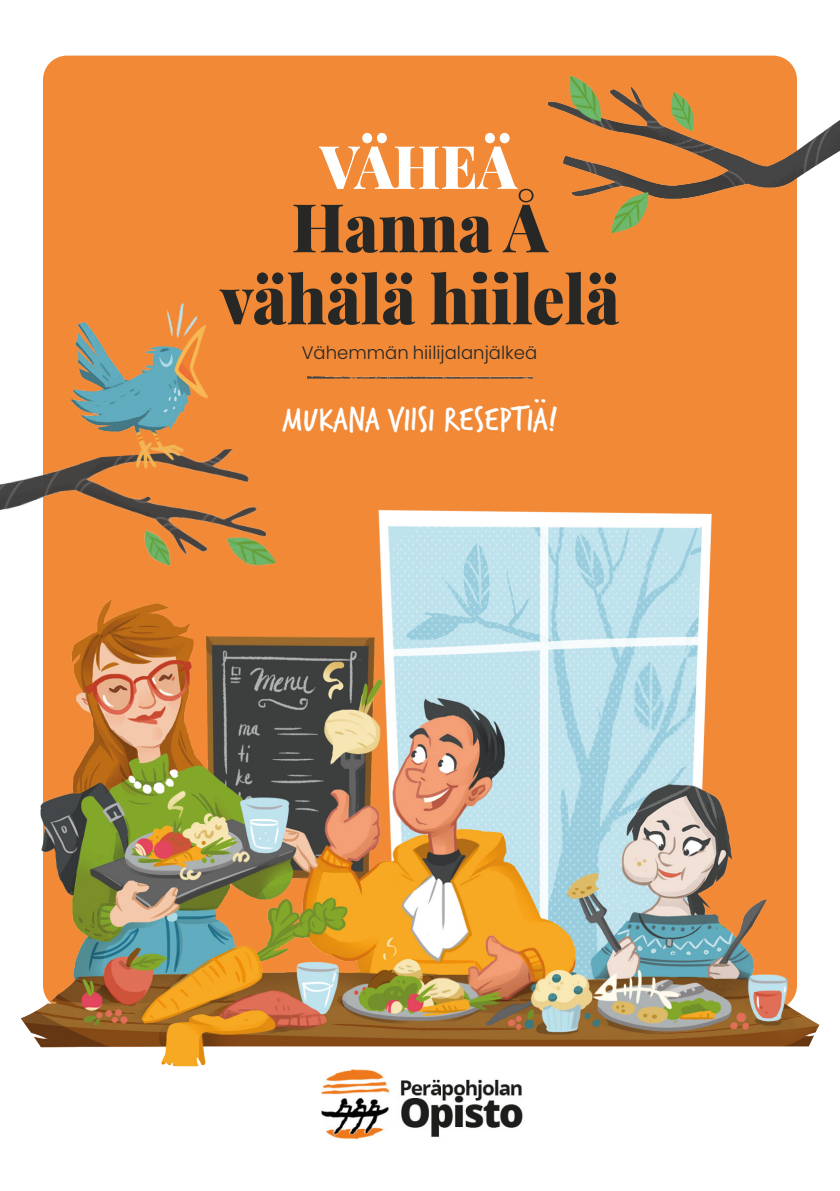
<style>
.page{position:relative;width:840px;height:1191px;background:#fff}
.page>*{position:absolute;margin:0;border:0;box-sizing:border-box;transform-origin:0 0}
.Otsikko{font:900 67.4px "Playfair Display";color:#272726;scale:.95 1}
.Otsikko-2{font:900 60px "Playfair Display";letter-spacing:-.01em;color:#fff;scale:.95 1}
.Puhekuplat{font:36px "Verveine";letter-spacing:-.005em;color:#fff}
.Leipäteksti{font:300 18px "Poppins";color:#272726}
</style>
<div class="page">
<div style="left:43px;top:56px;width:753px;height:953px;background:#f18937;border-radius:24px"></div>
<img style="left:307px;top:377px;width:225px;height:1px">
<img style="left:523px;top:55px;width:316px;height:221px">
<img style="left:0;top:449px;width:249px;height:61px">
<img style="left:71px;top:303px;width:137px;height:170px">
<img style="left:321px;top:1080px;width:202px;height:60px">
<img style="left:7px;top:504px;width:813px;height:576px">
<p class="Otsikko-2" style="left:320px;top:119px;width:209px">VÄHEÄ</p>
<p class="Otsikko" style="left:291px;top:174px;width:271px">Hanna Å</p>
<p class="Otsikko" style="left:220px;top:246px;width:421px">vähälä hiilelä</p>
<p class="Leipäteksti" style="left:301px;top:342px;width:237px">Vähemmän hiilijalanjälkeä</p>
<p class="Puhekuplat" style="left:282px;top:394px;width:276px">MUKANA VIISI RESEPTIÄ!</p>
</div>
